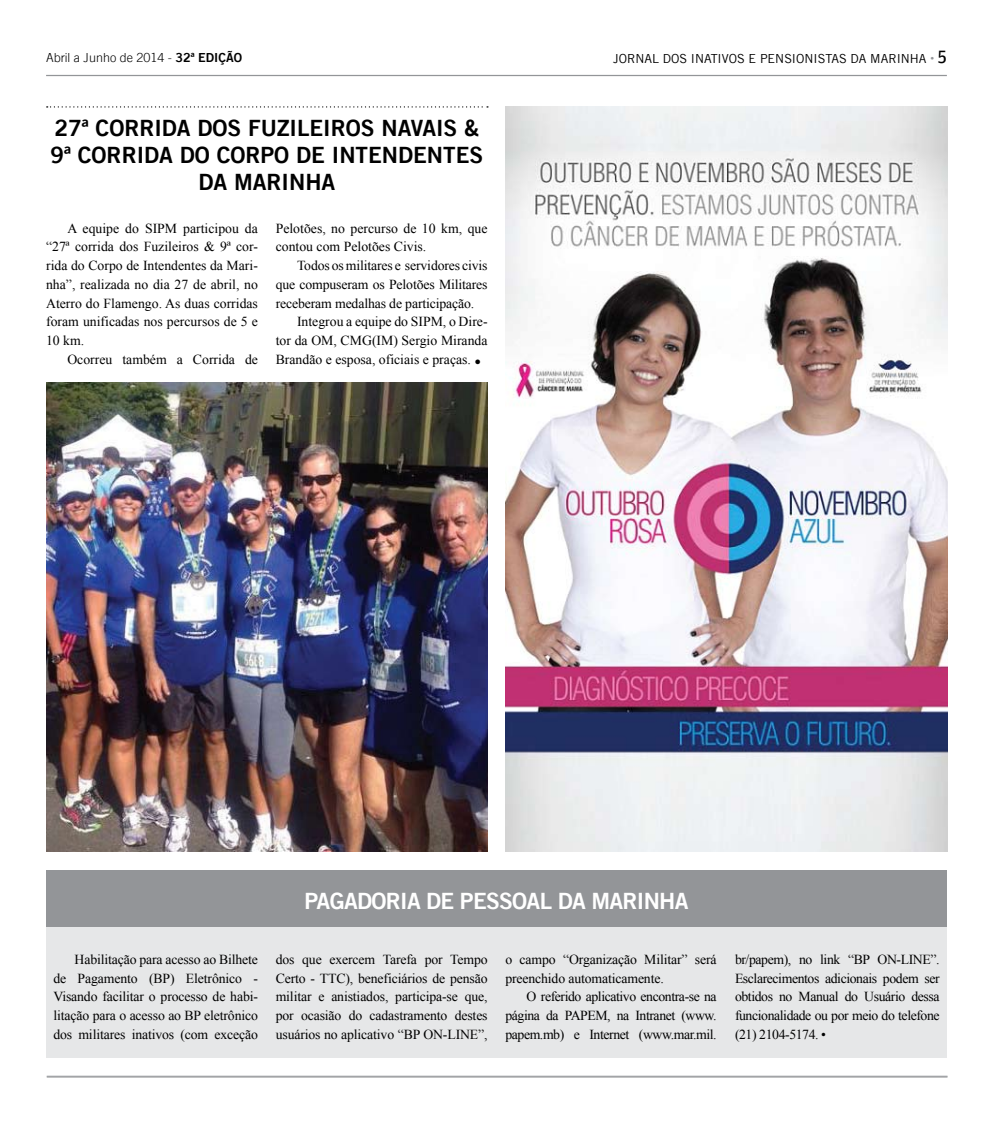
<style>
.page{position:relative;width:993px;height:1134px;background:#fff}
.page>*{position:absolute;margin:0;border:0;box-sizing:border-box;transform-origin:0 0}
.t1{font:22.5px/27px "Trade Gothic LT Bold Two";color:#000;text-align:center}
.t2{font:22.5px "Trade Gothic LT Bold Two";letter-spacing:-.03em;color:#fff}
.t3{font:18.75px "Amplitude";color:#000}
.t4{font:13.75px/18.8px "Times New Roman";letter-spacing:-.01em;color:#000;text-align:justify}
.t5{font:12.5px "Trade Gothic LT";color:#000}
.t6{font:300 12.5px "Trade Gothic LT";color:#000}
.s1{font-family:"Trade Gothic LT Bold Two";font-weight:400}
.s2{font-size:7.5px;color:#939598}
.s3{font-size:18.75px}
</style>
<div class="page">
<hr style="left:46px;top:75px;width:900px;height:1px;background:#939598">
<hr style="left:47px;top:1076px;width:900px;height:1px;background:#939598">
<hr style="left:47px;top:1077px;width:900px;height:1px;background:#939598">
<div style="left:46px;top:889px;width:900px;height:168px;background:#e6e7e8"></div>
<svg style="left:47px;top:106px;width:441px;height:2px"></svg>
<img style="left:46px;top:383px;width:441px;height:468px">
<div style="left:46px;top:870px;width:900px;height:56px;background:#939598"></div>
<img style="left:505px;top:106px;width:441px;height:746px">
<p class="t6" style="left:46px;top:51px;width:197px">Abril a Junho de 2014 - <span class="s1">32ª EDIÇÃO</span></p>
<p class="t5" style="left:613px;top:51px;width:322px">JORNAL DOS INATIVOS E PENSIONISTAS DA MARINHA <span class="s2">•</span></p>
<h2 class="t3" style="left:937px;top:46px;width:10px">5</h2>
<h1 class="t1" style="left:50px;top:114px;width:434px">27ª CORRI DA DOS FUZI LEI ROS NAVAI S &amp;<br>9ª CORRI DA DO CORPO DE INTENDENTES<br>DA MARI NHA</h1>
<p class="t4" style="left:46px;top:218px;width:213px;text-indent:21px">A equipe do SIPM participou da “27ª corrida dos Fuzileiros &amp; 9ª cor&shy;rida do Corpo de Intendentes da Mari&shy;nha”, realizada no dia 27 de abril, no Aterro do Flamengo. As duas corridas foram unificadas nos percursos de 5 e 10 km.</p>
<p class="t4" style="left:67px;top:350px;width:192px">Ocorreu também a Corrida de</p>
<p class="t4" style="left:275px;top:218px;width:213px">Pelotões, no percurso de 10 km, que contou com Pelotões Civis.</p>
<p class="t4" style="left:297px;top:256px;width:192px">Todos os militares e servidores civis</p>
<p class="t4" style="left:275px;top:275px;width:213px">que compuseram os Pelotões Militares</p>
<p class="t4" style="left:275px;top:293px;width:200px">receberam medalhas de participação.</p>
<p class="t4" style="left:297px;top:312px;width:192px">Integrou a equipe do SIPM, o Dire-</p>
<p class="t4" style="left:275px;top:331px;width:213px">tor da OM, CMG(IM) Sergio Miranda</p>
<p class="t4" style="left:275px;top:350px;width:207px">Brandão e esposa, oficiais e praças. <span class="s3">•</span></p>
<h1 class="t2" style="left:304px;top:887px;width:28px">PAGADOR</h1>
<h1 class="t2" style="left:400px;top:887px;width:100px">IA DE PESSOAL</h1>
<h1 class="t2" style="left:557px;top:887px;width:102px">DA MARINHA</h1>
<p class="t4" style="left:53px;top:950px;width:206px;text-indent:21px">Habilitação para acesso ao Bilhete de Pagamento (BP) Eletrônico - Visando facilitar o processo de habi&shy;litação para o acesso ao BP eletrônico dos militares inativos (com exceção</p>
<p class="t4" style="left:275px;top:950px;width:213px">dos que exercem Tarefa por Tempo Certo - TTC), beneficiários de pensão militar e anistiados, participa-se que, por ocasião do cadastramento destes usuários no aplicativo “BP ON-LINE”,</p>
<p class="t4" style="left:505px;top:950px;width:213px">o campo “Organização Militar” será preenchido automaticamente.</p>
<p class="t4" style="left:505px;top:987px;width:213px;text-indent:21px">O referido aplicativo encontra-se na página da PAPEM, na Intranet (www. papem.mb) e Internet (www.mar.mil.</p>
<p class="t4" style="left:734px;top:950px;width:206px">br/papem), no link “BP ON-LINE”.<br>Esclarecimentos adicionais podem ser obtidos no Manual do Usuário dessa funcionalidade ou por meio do telefone (21) 2104-5174. •</p>
</div>
